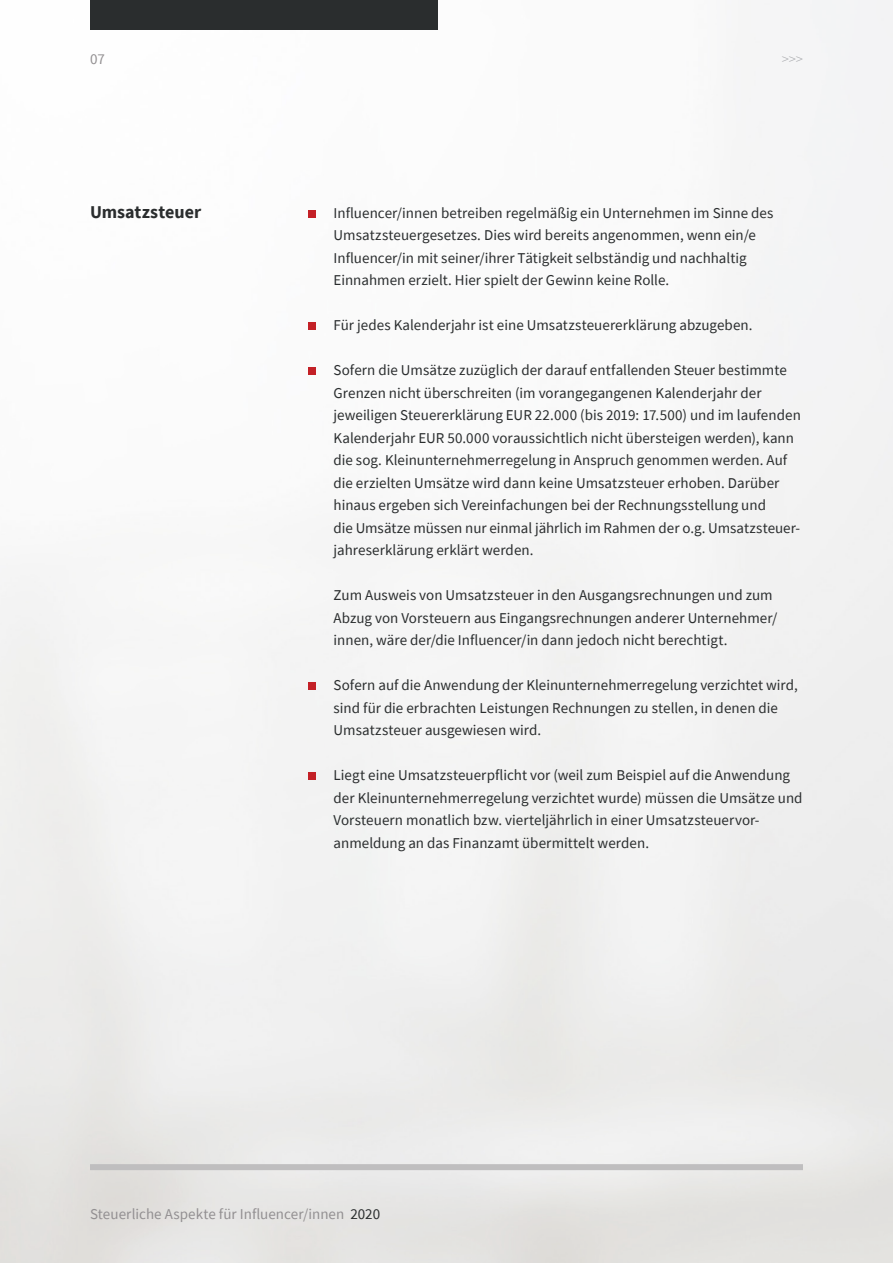
<style>
.page{position:relative;width:893px;height:1263px;background:#fff}
.page>*{position:absolute;margin:0;border:0;box-sizing:border-box;transform-origin:0 0}
.t1{font:700 18px "Source Sans Pro";color:#2a2d2e}
.t2{font:15px/22.5px "Source Sans Pro";color:#2a2d2e}
.t3{font:15px "Source Sans Pro";letter-spacing:.005em;color:#928f91}
.t4{font:300 15px "Source Sans Pro";color:#a8a9ad}
.s1{color:#2a2d2e}
</style>
<div class="page">
<img style="left:0;top:0;width:893px;height:1263px">
<div style="left:90px;top:1164px;width:713px;height:6px;background:#bfbebf"></div>
<div style="left:90px;top:0;width:347px;height:30px;background:#2a2d2e"></div>
<div style="left:308px;top:210px;width:8px;height:7px;background:#c32026"></div>
<div style="left:308px;top:323px;width:8px;height:7px;background:#c32026"></div>
<div style="left:308px;top:368px;width:8px;height:7px;background:#c32026"></div>
<div style="left:308px;top:683px;width:8px;height:7px;background:#c32026"></div>
<div style="left:308px;top:773px;width:8px;height:7px;background:#c32026"></div>
<p class="t3" style="left:90px;top:49px;width:16px">07</p>
<p class="t4" style="left:782px;top:50px;width:23px">&gt;&gt;&gt;</p>
<p class="t1" style="left:90px;top:199px;width:113px">Umsatzsteuer</p>
<p class="t2" style="left:334px;top:201px;width:441px">Influencer/innen betreiben regelmäßig ein Unternehmen im Sinne des Umsatzsteuergesetzes. Dies wird bereits angenommen, wenn ein/e Influencer/in mit seiner/ihrer Tätigkeit selbständig und nachhaltig Einnahmen erzielt. Hier spielt der Gewinn keine Rolle.</p>
<p class="t2" style="left:334px;top:314px;width:421px">Für jedes Kalenderjahr ist eine Umsatzsteuererklärung abzugeben.</p>
<p class="t2" style="left:334px;top:359px;width:469px">Sofern die Umsätze zuzüglich der darauf entfallenden Steuer bestimmte Grenzen nicht überschreiten (im vorangegangenen Kalenderjahr der jeweiligen Steuererklärung EUR 22.000 (bis 2019: 17.500) und im laufenden Kalenderjahr EUR 50.000 voraussichtlich nicht übersteigen werden), kann die sog. Kleinunternehmerregelung in Anspruch genommen werden. Auf die erzielten Umsätze wird dann keine Umsatzsteuer erhoben. Darüber hinaus ergeben sich Vereinfachungen bei der Rechnungsstellung und<br>die Umsätze müssen nur einmal jährlich im Rahmen der o.g. Umsatzsteuer&shy;jahreserklärung erklärt werden.</p>
<p class="t2" style="left:334px;top:584px;width:445px">Zum Ausweis von Umsatzsteuer in den Ausgangsrechnungen und zum<br>Abzug von Vorsteuern aus Eingangsrechnungen anderer Unternehmer/ innen, wäre der/die Influencer/in dann jedoch nicht berechtigt.</p>
<p class="t2" style="left:334px;top:674px;width:466px">Sofern auf die Anwendung der Kleinunternehmerregelung verzichtet wird, sind für die erbrachten Leistungen Rechnungen zu stellen, in denen die<br>Umsatzsteuer ausgewiesen wird.</p>
<p class="t2" style="left:334px;top:764px;width:471px">Liegt eine Umsatzsteuerpflicht vor (weil zum Beispiel auf die Anwendung der Kleinunternehmerregelung verzichtet wurde) müssen die Umsätze und Vorsteuern monatlich bzw. vierteljährlich in einer Umsatzsteuervor&shy;anmeldung an das Finanzamt übermittelt werden.</p>
<p class="t3" style="left:90px;top:1204px;width:292px">Steuerliche Aspekte für Influencer/innen <span class="s1">2020</span></p>
</div>
